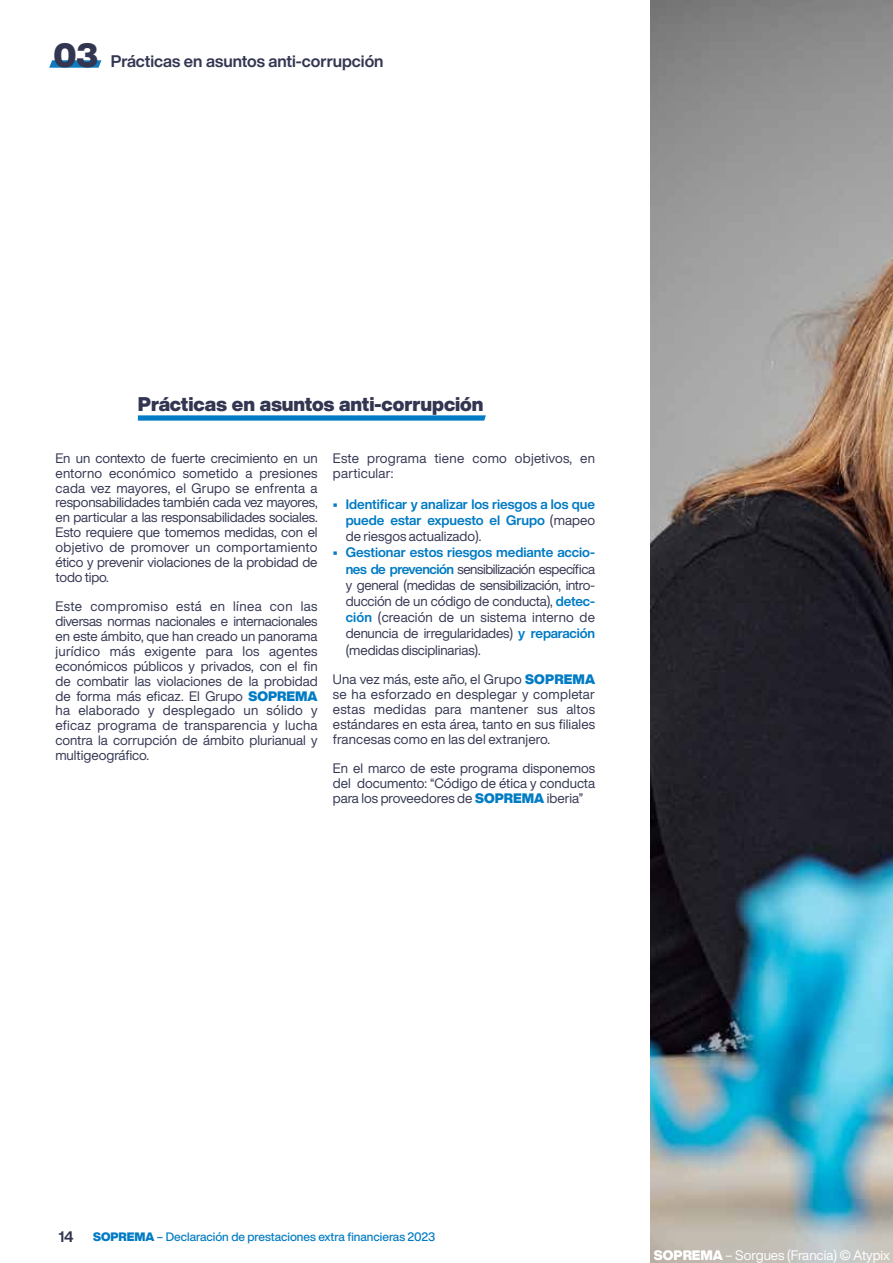
<style>
.page{position:relative;width:893px;height:1263px;background:#fff}
.page>*{position:absolute;margin:0;border:0;box-sizing:border-box;transform-origin:0 0}
.t1{font:900 19.5px "Helvetica Now Display";color:#333651}
.t2{font:700 16.5px "Helvetica Now Display";color:#333651}
.t3{font:700 15px "Helvetica Now Display";color:#333651}
.t4{font:13.5px/14.9px "Helvetica Now Display";color:#333651;text-align:justify}
.t5{font:700 13.5px/16.2px "Helvetica Now Display";color:#007bc4;text-align:justify}
.t6{font:13.5px/14.9px "Helvetica Now Display";letter-spacing:.02em;color:#333651}
.t7{font:13.5px "Helvetica Now Display";color:#fff}
.t8{font:500 12px "Helvetica Now Display";color:#007bc4}
.s1{font-weight:900;font-size:33px}
.s2{font-weight:900;color:#007bc4}
.s3{color:#0e7abf}
.s4{font-weight:400;color:#333651}
.s5{font-weight:700;color:#0e7abf}
.s6{font-weight:700;color:#007bc4}
.s7{font-weight:900}
</style>
<div class="page">
<svg style="left:49px;top:60px;width:52px;height:8px"></svg>
<img style="left:651px;top:0;width:242px;height:1263px">
<svg style="left:138px;top:415px;width:348px;height:6px;background:#208bcb"></svg>
<p class="t2" style="left:53px;top:49px;width:332px"><span class="s1">03</span> Prácticas en asuntos anti-corrupción</p>
<h1 class="t1" style="left:138px;top:391px;width:347px">Prácticas en asuntos anti-corrupción</h1>
<p class="t4" style="left:56px;top:451px;width:264px">En un contexto de fuerte crecimiento en un entorno económico sometido a presiones cada vez mayores, el Grupo se enfrenta a responsabilidades también cada vez mayores, en particular a las responsabilidades sociales.<br>Esto requiere que tomemos medidas, con el objetivo de promover un comportamiento ético y prevenir violaciones de la probidad de todo tipo.</p>
<p class="t4" style="left:56px;top:599px;width:264px">Este compromiso está en línea con las diversas normas nacionales e internacionales en este ámbito, que han creado un panorama jurídico más exigente para los agentes económicos públicos y privados, con el fin de combatir las violaciones de la probidad de forma más eficaz. El Grupo <span class="s2">SOPREMA </span>ha elaborado y desplegado un sólido y eficaz programa de transparencia y lucha contra la corrupción de ámbito plurianual y multigeográfico.</p>
<p class="t6" style="left:333px;top:451px;width:264px">Este programa tiene como objetivos, en particular:</p>
<p class="t5" style="left:346px;top:496px;width:251px;text-indent:-13px"><span class="s3">•</span> Identificar y analizar los riesgos a los que puede estar expuesto el Grupo <span class="s4">(mapeo de riesgos actualizado).</span></p>
<p class="t4" style="left:346px;top:544px;width:251px;line-height:16.2px;text-indent:-13px"><span class="s5">•</span> <span class="s6">Gestionar estos riesgos mediante accio&shy;nes de prevención</span> sensibilización específica y general (medidas de sensibilización, intro&shy;ducción de un código de conducta), <span class="s6">detec&shy;ción</span> (creación de un sistema interno de denuncia de irregularidades) <span class="s6">y reparación </span>(medidas disciplinarias).</p>
<p class="t4" style="left:333px;top:672px;width:264px">Una vez más, este año, el Grupo <span class="s2">SOPREMA </span>se ha esforzado en desplegar y completar estas medidas para mantener sus altos estándares en esta área, tanto en sus filiales francesas como en las del extranjero.</p>
<p class="t4" style="left:333px;top:761px;width:264px">En el marco de este programa disponemos del documento: “Código de ética y conducta para los proveedores de <span class="s2">SOPREMA</span> iberia”</p>
<p class="t3" style="left:58px;top:1226px;width:17px">14</p>
<p class="t8" style="left:93px;top:1228px;width:344px"><span class="s7">SOPREMA</span> – Declaración de prestaciones extra financieras 2023</p>
<p class="t7" style="left:654px;top:1245px;width:237px"><span class="s7">SOPREMA</span> – Sorgues (Francia) © Atypix</p>
</div>
